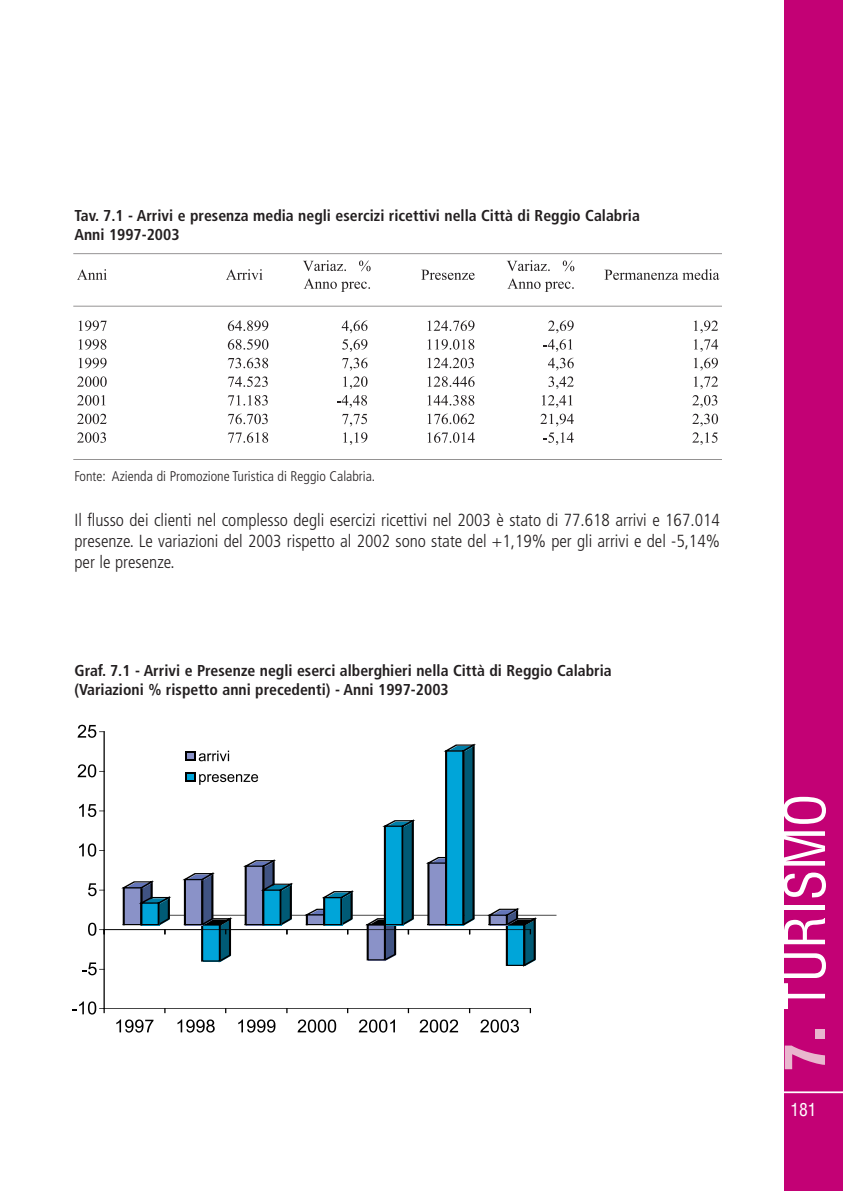
<style>
.page{position:relative;width:844px;height:1191px;background:#fff}
.page>*{position:absolute;margin:0;border:0;box-sizing:border-box;transform-origin:0 0}
.t1{font:condensed 54.77px "Helvetica";color:#fff}
.t2{font:300 condensed 17.5px/21px "Frutiger";color:#231f20;text-align:justify}
.t3{font:condensed 17.5px "Helvetica";color:#fff}
.t4{font:700 condensed 15.75px/18.9px "Frutiger";color:#231f20}
.t5{font:300 condensed 14px "Frutiger";color:#231f20}
.s1{font-weight:900;color:#e9b6ce}
</style>
<div class="page">
<div style="left:784px;top:1px;width:58px;height:1190px;background:#c30175"></div>
<hr style="left:781px;top:1091px;width:61px;height:2px;background:#fff">
<svg style="left:77px;top:269px;width:30px;height:11px"></svg>
<svg style="left:226px;top:269px;width:36px;height:11px"></svg>
<svg style="left:303px;top:260px;width:43px;height:11px"></svg>
<svg style="left:359px;top:260px;width:11px;height:11px"></svg>
<svg style="left:303px;top:278px;width:67px;height:14px"></svg>
<svg style="left:421px;top:270px;width:53px;height:10px"></svg>
<svg style="left:506px;top:260px;width:43px;height:11px"></svg>
<svg style="left:562px;top:260px;width:12px;height:11px"></svg>
<svg style="left:507px;top:278px;width:66px;height:14px"></svg>
<svg style="left:604px;top:269px;width:115px;height:11px"></svg>
<svg style="left:79px;top:320px;width:27px;height:11px"></svg>
<svg style="left:228px;top:320px;width:40px;height:11px"></svg>
<svg style="left:341px;top:320px;width:26px;height:13px"></svg>
<svg style="left:427px;top:320px;width:47px;height:11px"></svg>
<svg style="left:548px;top:320px;width:25px;height:13px"></svg>
<svg style="left:694px;top:320px;width:23px;height:13px"></svg>
<svg style="left:79px;top:339px;width:27px;height:10px"></svg>
<svg style="left:228px;top:339px;width:40px;height:11px"></svg>
<svg style="left:342px;top:339px;width:25px;height:13px"></svg>
<svg style="left:427px;top:339px;width:47px;height:11px"></svg>
<svg style="left:543px;top:339px;width:29px;height:13px"></svg>
<svg style="left:694px;top:339px;width:24px;height:13px"></svg>
<svg style="left:79px;top:358px;width:27px;height:10px"></svg>
<svg style="left:228px;top:358px;width:40px;height:10px"></svg>
<svg style="left:342px;top:358px;width:25px;height:12px"></svg>
<svg style="left:427px;top:358px;width:47px;height:10px"></svg>
<svg style="left:548px;top:358px;width:25px;height:12px"></svg>
<svg style="left:694px;top:358px;width:23px;height:12px"></svg>
<svg style="left:77px;top:376px;width:30px;height:11px"></svg>
<svg style="left:228px;top:376px;width:40px;height:11px"></svg>
<svg style="left:343px;top:376px;width:24px;height:13px"></svg>
<svg style="left:427px;top:376px;width:47px;height:11px"></svg>
<svg style="left:548px;top:376px;width:25px;height:13px"></svg>
<svg style="left:694px;top:376px;width:23px;height:13px"></svg>
<svg style="left:77px;top:395px;width:28px;height:10px"></svg>
<svg style="left:228px;top:395px;width:40px;height:10px"></svg>
<svg style="left:337px;top:395px;width:30px;height:13px"></svg>
<svg style="left:427px;top:395px;width:47px;height:10px"></svg>
<svg style="left:542px;top:395px;width:30px;height:13px"></svg>
<svg style="left:692px;top:395px;width:25px;height:13px"></svg>
<svg style="left:77px;top:414px;width:29px;height:10px"></svg>
<svg style="left:228px;top:414px;width:40px;height:10px"></svg>
<svg style="left:342px;top:414px;width:25px;height:12px"></svg>
<svg style="left:427px;top:414px;width:47px;height:10px"></svg>
<svg style="left:540px;top:414px;width:33px;height:12px"></svg>
<svg style="left:692px;top:414px;width:26px;height:12px"></svg>
<svg style="left:77px;top:432px;width:29px;height:11px"></svg>
<svg style="left:228px;top:432px;width:40px;height:11px"></svg>
<svg style="left:343px;top:432px;width:24px;height:13px"></svg>
<svg style="left:427px;top:432px;width:47px;height:11px"></svg>
<svg style="left:543px;top:432px;width:30px;height:13px"></svg>
<svg style="left:692px;top:432px;width:25px;height:13px"></svg>
<hr style="left:74px;top:254px;width:647px;height:1px;background:#231f20">
<hr style="left:74px;top:306px;width:647px;height:1px;background:#231f20">
<hr style="left:74px;top:459px;width:647px;height:1px;background:#231f20">
<hr style="left:130px;top:915px;width:425px;height:1px;background:#000">
<hr style="left:104px;top:731px;width:1px;height:277px;background:#000">
<svg style="left:82px;top:962px;width:22px;height:13px"></svg>
<svg style="left:88px;top:883px;width:16px;height:13px"></svg>
<svg style="left:79px;top:843px;width:25px;height:13px"></svg>
<svg style="left:79px;top:804px;width:25px;height:13px"></svg>
<svg style="left:78px;top:764px;width:26px;height:13px"></svg>
<svg style="left:78px;top:724px;width:26px;height:14px"></svg>
<hr style="left:104px;top:1008px;width:426px;height:1px;background:#000">
<svg style="left:72px;top:1001px;width:33px;height:13px"></svg>
<svg style="left:116px;top:1019px;width:37px;height:13px"></svg>
<svg style="left:177px;top:1019px;width:38px;height:13px"></svg>
<svg style="left:238px;top:1019px;width:37px;height:13px"></svg>
<svg style="left:297px;top:1019px;width:39px;height:13px"></svg>
<svg style="left:358px;top:1019px;width:37px;height:13px"></svg>
<svg style="left:419px;top:1019px;width:39px;height:13px"></svg>
<svg style="left:480px;top:1019px;width:39px;height:13px"></svg>
<hr style="left:104px;top:929px;width:426px;height:1px;background:#000">
<svg style="left:88px;top:922px;width:17px;height:13px"></svg>
<svg style="left:122px;top:880px;width:49px;height:54px"></svg>
<svg style="left:183px;top:872px;width:49px;height:90px"></svg>
<svg style="left:243px;top:859px;width:50px;height:75px"></svg>
<svg style="left:305px;top:890px;width:48px;height:44px"></svg>
<svg style="left:365px;top:819px;width:50px;height:142px"></svg>
<svg style="left:426px;top:744px;width:49px;height:190px"></svg>
<svg style="left:487px;top:908px;width:49px;height:58px"></svg>
<svg style="left:186px;top:750px;width:43px;height:11px"></svg>
<svg style="left:186px;top:772px;width:72px;height:13px"></svg>
<p class="t4" style="left:74px;top:207px;width:566px">Tav. 7.1 - Arrivi e presenza media negli esercizi ricettivi nella Città di Reggio Calabria<br>Anni 1997-2003</p>
<p class="t5" style="left:74px;top:470px;width:302px">Fonte: Azienda di Promozione Turistica di Reggio Calabria.</p>
<p class="t2" style="left:74px;top:510px;width:647px">Il flusso dei clienti nel complesso degli esercizi ricettivi nel 2003 è stato di 77.618 arrivi e 167.014 presenze. Le variazioni del 2003 rispetto al 2002 sono state del +1,19% per gli arrivi e del -5,14% per le presenze.</p>
<p class="t4" style="left:74px;top:662px;width:538px">Graf. 7.1 - Arrivi e Presenze negli eserci alberghieri nella Città di Reggio Calabria (Variazioni % rispetto anni precedenti) - Anni 1997-2003</p>
<h1 class="t1" style="left:773px;top:1070px;width:278px;rotate:-90deg"><span class="s1">7.</span> TURISMO</h1>
<p class="t3" style="left:790px;top:1099px;width:28px">181</p>
</div>
